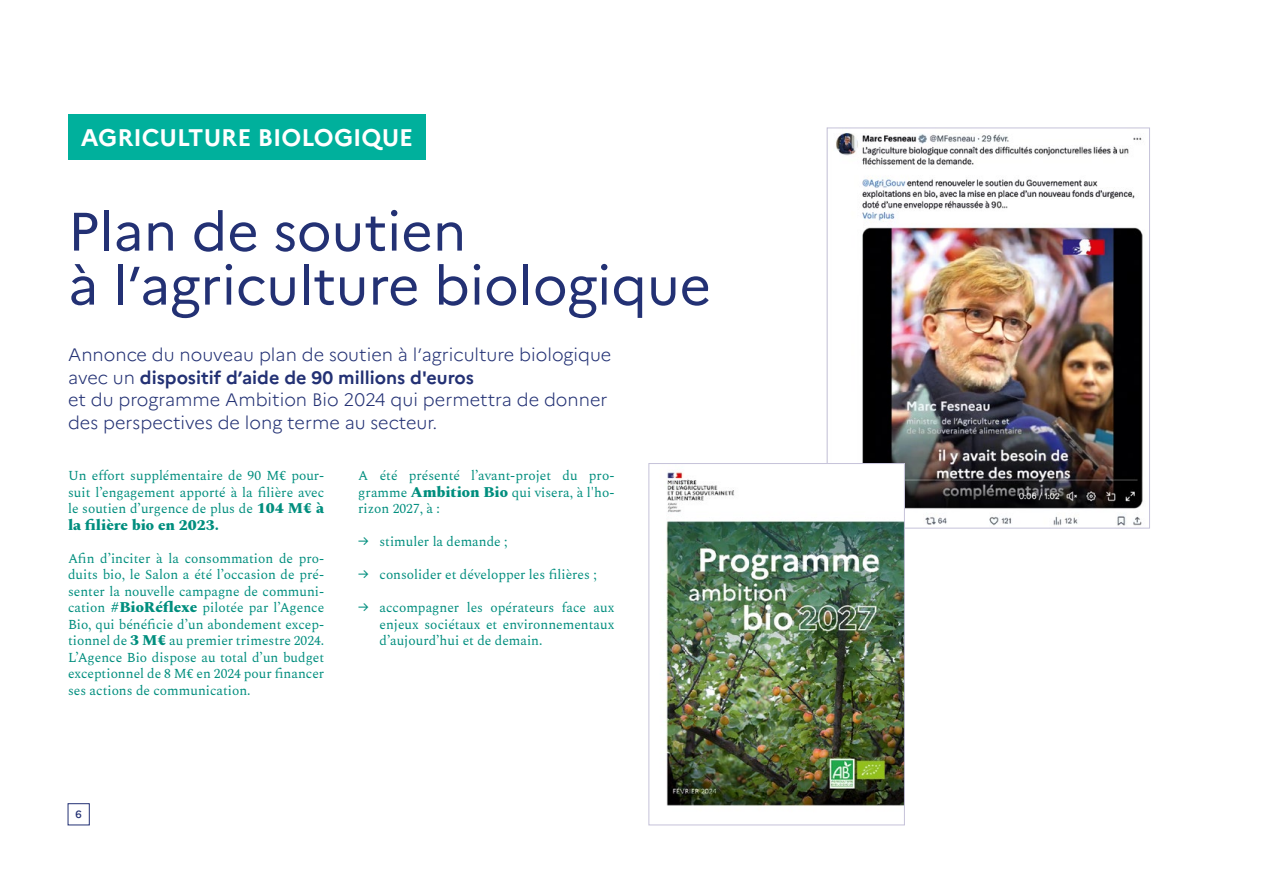
<style>
.page{position:relative;width:1263px;height:893px;background:#fff}
.page>*{position:absolute;margin:0;border:0;box-sizing:border-box;transform-origin:0 0}
.t1{font:54px/54px "Marianne";color:#233174}
.t2{font:700 24px "Marianne";color:#fff}
.t3{font:300 18px/22.5px "Marianne";color:#233174}
.t4{font:800 15px "Spectral";color:#008e7e}
.t5{font:13.5px/16.5px "Spectral";color:#008e7e;text-align:justify}
.t6{font:500 10.5px "Marianne";color:#233174}
.s1{font-weight:700}
.s2{font-weight:800;font-size:15px}
.s3{font-family:"Marianne"}
</style>
<div class="page">
<div style="left:68px;top:115px;width:358px;height:45px;background:#00b09c"></div>
<img style="left:836px;top:133px;width:307px;height:393px">
<div style="left:827px;top:128px;width:323px;height:400px;border:1px solid #c5c2d9"></div>
<img style="left:666px;top:465px;width:237px;height:341px">
<div style="left:648px;top:463px;width:257px;height:362px;border:1px solid #c5c2d9"></div>
<div style="left:68px;top:803px;width:22px;height:22px;border:1px solid #233174"></div>
<h2 class="t2" style="left:81px;top:118px;width:334px">AGRICULTURE BIOLOGIQUE</h2>
<h1 class="t1" style="left:68px;top:200px;width:644px">Plan de soutien<br>à l’agriculture biologique</h1>
<h3 class="t3" style="left:68px;top:342px;width:545px">Annonce du nouveau plan de soutien à l’agriculture biologique avec un <span class="s1">dispositif d’aide de 90 millions d'euros<br></span>et du programme Ambition Bio 2024 qui permettra de donner des perspectives de long terme au secteur.</h3>
<p class="t5" style="left:68px;top:466px;width:258px">Un effort supplémentaire de 90 M€ pour&shy;suit l’engagement apporté à la filière avec le soutien d’urgence de plus de <span class="s2">104 M€ à</span></p>
<p class="t4" style="left:68px;top:514px;width:153px">la filière bio en 2023.</p>
<p class="t5" style="left:68px;top:549px;width:258px">Afin d’inciter à la consommation de pro&shy;duits bio, le Salon a été l’occasion de pré&shy;senter la nouvelle campagne de communi&shy;cation <span class="s2">#BioRéflexe</span> pilotée par l’Agence Bio, qui bénéficie d’un abondement excep&shy;tionnel de <span class="s2">3 M€</span> au premier trimestre 2024.<br>L’Agence Bio dispose au total d’un budget exceptionnel de 8 M€ en 2024 pour financer ses actions de communication.</p>
<p class="t5" style="left:358px;top:466px;width:258px">A été présenté l’avant-projet du pro&shy;gramme <span class="s2">Ambition Bio</span> qui visera, à l'ho&shy;rizon 2027, à :</p>
<p class="t5" style="left:358px;top:532px;width:151px"><span class="s3">→</span> stimuler la demande ;</p>
<p class="t5" style="left:358px;top:565px;width:240px"><span class="s3">→</span> consolider et développer les filières ;</p>
<p class="t5" style="left:380px;top:598px;width:236px;text-indent:-21px"><span class="s3">→</span> accompagner les opérateurs face aux enjeux sociétaux et environnementaux d’aujourd’hui et de demain.</p>
<p class="t6" style="left:76px;top:806px;width:8px">6</p>
</div>
